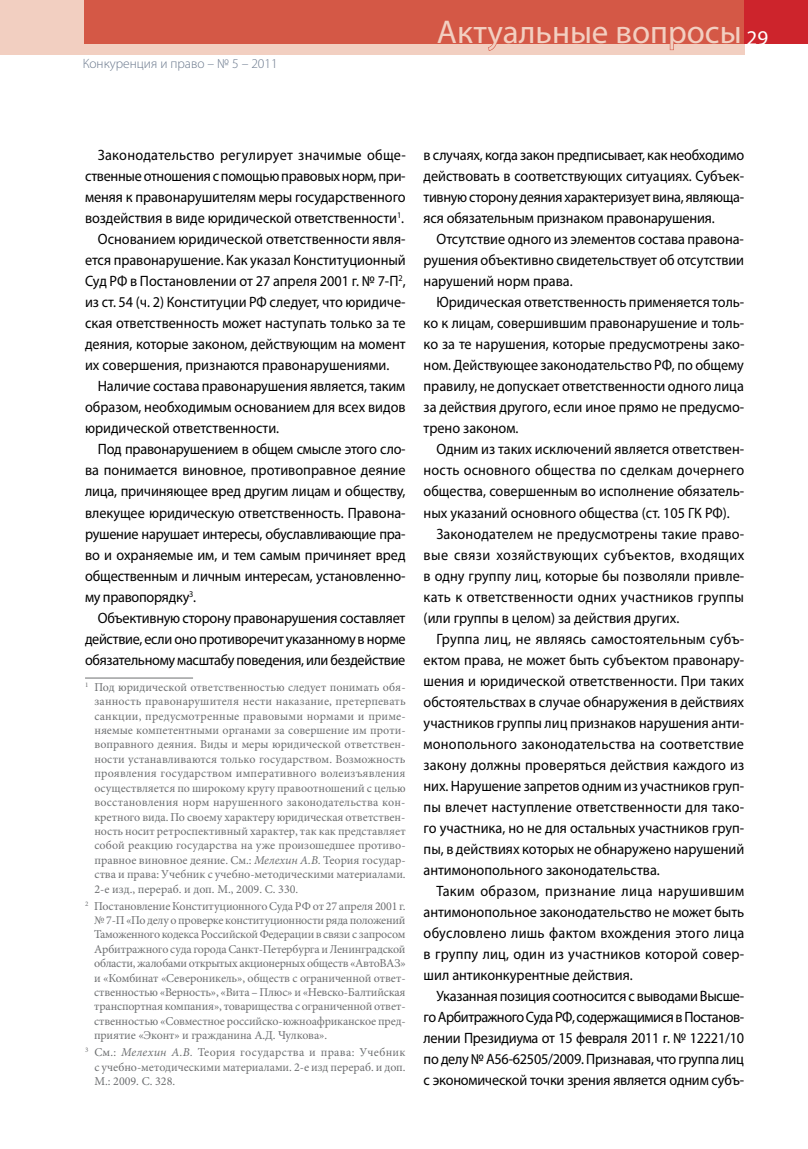
<style>
.page{position:relative;width:808px;height:1149px;background:#fff}
.page>*{position:absolute;margin:0;border:0;box-sizing:border-box;transform-origin:0 0}
.t1{font:33px "Myriad Pro";color:#f2cfc1}
.t2{font:15px/21px "Myriad Pro";color:#000;text-align:justify;scale:.95 1}
.t3{font:15px "Myriad Pro";letter-spacing:-.02em;color:#000;scale:.95 1}
.t4{font:15px "Myriad Pro";letter-spacing:.03em;color:#000;scale:.95 1}
.t5{font:15px "Myriad Pro";letter-spacing:-.03em;color:#000;scale:.95 1}
.t6{font:15px "Myriad Pro";letter-spacing:.02em;color:#000;scale:.95 1}
.t7{font:300 13.5px "Myriad Pro";color:#6b798d}
.t8{font:12px/14.4px "Minion Pro";letter-spacing:-.005em;color:#6d6f71;text-align:justify}
.s1{font-size:21px;color:#fff}
.s2{font-style:italic}
</style>
<div class="page">
<div style="left:0;top:0;width:744px;height:54px;background:#f2cfc1"></div>
<div style="left:85px;top:0;width:723px;height:44px;background:#d45846"></div>
<div style="left:744px;top:0;width:64px;height:44px;background:#cd242c"></div>
<svg style="left:488px;top:44px;width:9px;height:7px"></svg>
<svg style="left:616px;top:44px;width:124px;height:11px"></svg>
<hr style="left:85px;top:677px;width:108px;height:1px;background:#6d6f71">
<p class="t7" style="left:83px;top:56px;width:197px">Конкуренция и право – № 5 – 2011</p>
<h1 class="t1" style="left:437px;top:12px;width:333px">Актуальные вопросы <span class="s1">29</span></h1>
<p class="t6" style="left:98px;top:146px;width:326px">Законодательство регулирует значимые обще-</p>
<p class="t3" style="left:85px;top:167px;width:339px">ственные отношения спомощью правовых норм, при-</p>
<p class="t2" style="left:85px;top:186px;width:339px">меняя к правонарушителям меры государственного</p>
<p class="t2" style="left:85px;top:207px;width:337px">воздействия в виде юридической ответственности<sup>1</sup>.</p>
<p class="t2" style="left:98px;top:228px;width:325px">Основанием юридической ответственности явля-</p>
<p class="t2" style="left:85px;top:249px;width:339px">ется правонарушение. Как указал Конституционный</p>
<p class="t2" style="left:85px;top:270px;width:339px">Суд РФ в Постановлении от 27 апреля 2001 г. № 7-П<sup>2</sup>,</p>
<p class="t2" style="left:85px;top:291px;width:339px">из ст. 54 (ч. 2) Конституции РФ следует, что юридиче-</p>
<p class="t2" style="left:85px;top:312px;width:339px">ская ответственность может наступать только за те</p>
<p class="t2" style="left:85px;top:333px;width:339px">деяния, которые законом, действующим на момент</p>
<p class="t2" style="left:85px;top:354px;width:322px">их совершения, признаются правонарушениями.</p>
<p class="t2" style="left:98px;top:375px;width:325px">Наличие состава правонарушения является, таким</p>
<p class="t2" style="left:85px;top:396px;width:339px">образом, необходимым основанием для всех видов</p>
<p class="t2" style="left:85px;top:417px;width:206px">юридической ответственности.</p>
<p class="t2" style="left:98px;top:438px;width:326px">Под правонарушением в общем смысле этого сло-</p>
<p class="t2" style="left:85px;top:459px;width:339px">ва понимается виновное, противоправное деяние</p>
<p class="t2" style="left:85px;top:480px;width:339px">лица, причиняющее вред другим лицам и обществу,</p>
<p class="t2" style="left:85px;top:501px;width:339px">влекущее юридическую ответственность. Правона-</p>
<p class="t3" style="left:85px;top:524px;width:339px">рушение нарушает интересы, обуславливающие пра-</p>
<p class="t2" style="left:85px;top:543px;width:339px">во и охраняемые им, и тем самым причиняет вред</p>
<p class="t2" style="left:85px;top:564px;width:339px">общественным и личным интересам, установленно-</p>
<p class="t3" style="left:85px;top:587px;width:118px">му правопорядку<sup>3</sup>.</p>
<p class="t2" style="left:98px;top:606px;width:325px">Объективную сторону правонарушения составляет</p>
<p class="t3" style="left:85px;top:629px;width:339px">действие, если оно противоречит указанному в норме</p>
<p class="t3" style="left:85px;top:650px;width:339px">обязательному масштабу поведения, или бездействие</p>
<p class="t8" style="left:94px;top:679px;width:313px;text-indent:-9px"><sup>1</sup> Под юридической ответственностью следует понимать обя&shy;занность правонарушителя нести наказание, претерпевать санкции, предусмотренные правовыми нормами и приме&shy;няемые компетентными органами за совершение им проти&shy;воправного деяния. Виды и меры юридической ответствен&shy;ности устанавливаются только государством. Возможность проявления государством императивного волеизъявления осуществляется по широкому кругу правоотношений с целью восстановления норм нарушенного законодательства кон&shy;кретного вида. По своему характеру юридическая ответствен&shy;ность носит ретроспективный характер, так как представляет собой реакцию государства на уже произошедшее противо&shy;правное виновное деяние. См.: <span class="s2">Мелехин А.В.</span> Теория государ&shy;ства и права: Учебник с учебно-методическими материалами.<br>2-е изд., перераб. и доп. М., 2009. С. 330.</p>
<p class="t8" style="left:94px;top:898px;width:313px;text-indent:-9px"><sup>2</sup> Постановление Конституционного Суда РФ от 27 апреля 2001 г. № 7-П «По делу о проверке конституционности ряда положений Таможенного кодекса Российской Федерации в связи с запросом Арбитражного суда города Санкт-Петербурга иЛенинградской области, жалобами открытых акционерных обществ «АвтоВАЗ» и «Комбинат «Североникель», обществ с ограниченной ответ&shy;ственностью «Верность», «Вита – Плюс» и «Невско-Балтийская транспортная компания», товарищества с ограниченной ответ&shy;ственностью «Совместное российско-южноафриканское пред&shy;приятие «Эконт» и гражданина А.Д. Чулкова».</p>
<p class="t8" style="left:94px;top:1044px;width:313px;text-indent:-9px"><sup>3</sup> См.: <span class="s2">Мелехин А.В.</span> Теория государства и права: Учебник с учебно-методическими материалами. 2-е изд перераб. и доп.<br>М.: 2009. С. 328.</p>
<p class="t2" style="left:424px;top:144px;width:339px">в случаях, когда закон предписывает, как необходимо действовать в соответствующих ситуациях. Субъек&shy;тивную сторону деяния характеризует вина, являюща&shy;яся обязательным признаком правонарушения.</p>
<p class="t2" style="left:424px;top:228px;width:339px;text-indent:13px">Отсутствие одного из элементов состава правона&shy;рушения объективно свидетельствует об отсутствии нарушений норм права.</p>
<p class="t2" style="left:424px;top:291px;width:339px;text-indent:13px">Юридическая ответственность применяется толь&shy;ко к лицам, совершившим правонарушение и толь&shy;ко за те нарушения, которые предусмотрены зако&shy;ном. Действующее законодательство РФ, по общему правилу, не допускает ответственности одного лица за действия другого, если иное прямо не предусмо&shy;трено законом.</p>
<p class="t2" style="left:436px;top:438px;width:325px">Одним из таких исключений является ответствен-</p>
<p class="t2" style="left:424px;top:459px;width:339px">ность основного общества по сделкам дочернего</p>
<p class="t2" style="left:424px;top:480px;width:339px">общества, совершенным во исполнение обязатель-</p>
<p class="t2" style="left:424px;top:501px;width:324px">ных указаний основного общества (ст. 105 ГК РФ).</p>
<p class="t2" style="left:436px;top:522px;width:326px">Законодателем не предусмотрены такие право-</p>
<p class="t4" style="left:424px;top:545px;width:339px">вые связи хозяйствующих субъектов, входящих</p>
<p class="t2" style="left:424px;top:564px;width:339px">в одну группу лиц, которые бы позволяли привле-</p>
<p class="t2" style="left:424px;top:585px;width:339px">кать к ответственности одних участников группы</p>
<p class="t2" style="left:424px;top:606px;width:271px">(или группы в целом) за действия других.</p>
<p class="t2" style="left:436px;top:627px;width:326px">Группа лиц, не являясь самостоятельным субъ-</p>
<p class="t2" style="left:424px;top:648px;width:339px">ектом права, не может быть субъектом правонару-</p>
<p class="t2" style="left:424px;top:669px;width:339px">шения и юридической ответственности. При таких</p>
<p class="t2" style="left:424px;top:690px;width:339px">обстоятельствах в случае обнаружения в действиях</p>
<p class="t2" style="left:424px;top:711px;width:339px">участников группы лиц признаков нарушения анти-</p>
<p class="t2" style="left:424px;top:732px;width:339px">монопольного законодательства на соответствие</p>
<p class="t2" style="left:424px;top:753px;width:339px">закону должны проверяться действия каждого из</p>
<p class="t2" style="left:424px;top:774px;width:339px">них. Нарушение запретов одним из участников груп-</p>
<p class="t2" style="left:424px;top:795px;width:339px">пы влечет наступление ответственности для тако-</p>
<p class="t2" style="left:424px;top:816px;width:339px">го участника, но не для остальных участников груп-</p>
<p class="t2" style="left:424px;top:837px;width:339px">пы, в действиях которых не обнаружено нарушений</p>
<p class="t2" style="left:424px;top:858px;width:250px">антимонопольного законодательства.</p>
<p class="t4" style="left:436px;top:881px;width:326px">Таким образом, признание лица нарушившим</p>
<p class="t2" style="left:424px;top:900px;width:339px">антимонопольное законодательство не может быть</p>
<p class="t2" style="left:424px;top:921px;width:339px">обусловлено лишь фактом вхождения этого лица</p>
<p class="t2" style="left:424px;top:942px;width:339px">в группу лиц, один из участников которой совер-</p>
<p class="t2" style="left:424px;top:963px;width:222px">шил антиконкурентные действия.</p>
<p class="t3" style="left:436px;top:986px;width:325px">Указанная позиция соотносится с выводами Высше-</p>
<p class="t5" style="left:424px;top:1007px;width:339px">го Арбитражного Суда РФ, содержащимися вПостанов-</p>
<p class="t2" style="left:424px;top:1026px;width:339px">лении Президиума от 15 февраля 2011 г. № 12221/10</p>
<p class="t2" style="left:424px;top:1047px;width:339px">по делу № А56-62505/2009. Признавая, что группа лиц</p>
<p class="t2" style="left:424px;top:1068px;width:339px">с экономической точки зрения является одним субъ-</p>
</div>
